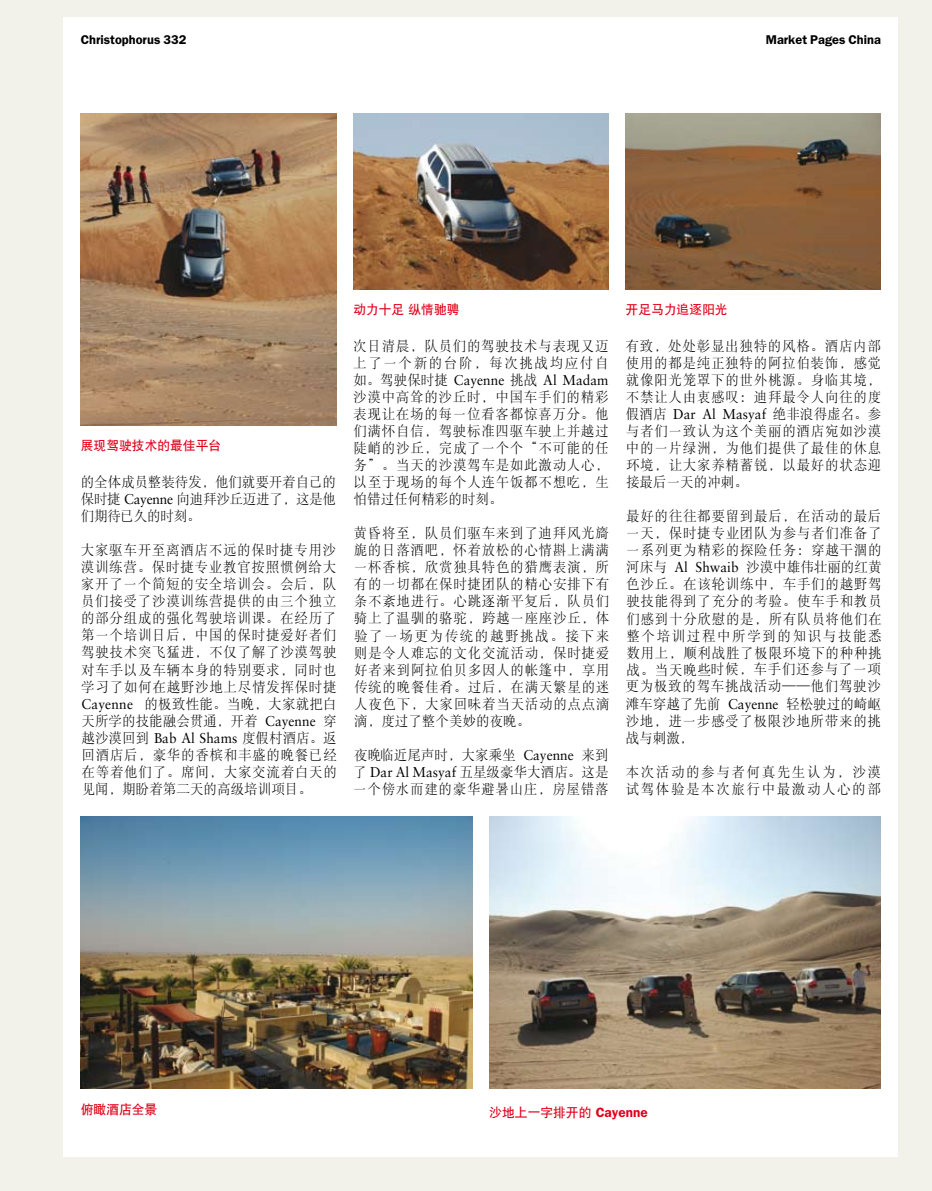
<style>
.page{position:relative;width:932px;height:1191px;background:#fff}
.page>*{position:absolute;margin:0;border:0;box-sizing:border-box;transform-origin:0 0}
.t1{font:14.25px/17px "DFP Song W3";letter-spacing:.05em;color:#000;text-align:justify;scale:.95 1}
.t2{font:14.25px/17px "DFP Song W3";letter-spacing:.115em;color:#000;scale:.95 1}
.t3{font:12.75px "DFP Hei W7";color:#e2001a}
.t4{font:600 12.75px "Franklin Gothic";color:#000}
.s1{font-family:"Sabon"}
.s2{font-family:"Franklin Gothic";font-weight:600;font-size:13.5px}
</style>
<div class="page">
<div style="left:0;top:0;width:931px;height:1191px;background:#f2f1ea"></div>
<div style="left:64px;top:17px;width:833px;height:1140px;background:#fff"></div>
<img style="left:81px;top:816px;width:391px;height:273px">
<img style="left:489px;top:816px;width:391px;height:273px">
<img style="left:353px;top:113px;width:255px;height:176px">
<img style="left:625px;top:113px;width:255px;height:176px">
<img style="left:81px;top:113px;width:255px;height:312px">
<p class="t4" style="left:81px;top:32px;width:107px">Christophorus 332</p>
<p class="t4" style="left:765px;top:32px;width:117px">Market Pages China</p>
<p class="t3" style="left:81px;top:439px;width:142px">展现驾驶技术的最佳平台</p>
<p class="t1" style="left:81px;top:473px;width:270px">的全体成员整装待发，他们就要开着自己的保时捷 <span class="s1">Cayenne</span> 向迪拜沙丘迈进了，这是他们期待已久的时刻。</p>
<p class="t1" style="left:81px;top:541px;width:271px">大家驱车开至离酒店不远的保时捷专用沙漠训练营。保时捷专业教官按照惯例给大家开了一个简短的安全培训会。会后，队员们接受了沙漠训练营提供的由三个独立的部分组成的强化驾驶培训课。在经历了第一个培训日后，中国的保时捷爱好者们驾驶技术突飞猛进，不仅了解了沙漠驾驶对车手以及车辆本身的特别要求，同时也学习了如何在越野沙地上尽情发挥保时捷<span class="s1">Cayenne</span> 的极致性能。当晚，大家就把白天所学的技能融会贯通，开着 <span class="s1">Cayenne</span> 穿越沙漠回到 <span class="s1">Bab Al Shams</span> 度假村酒店。返回酒店后，豪华的香槟和丰盛的晚餐已经在等着他们了。席间，大家交流着白天的见闻，期盼着第二天的高级培训项目。</p>
<p class="t3" style="left:353px;top:303px;width:108px">动力十足 纵情驰骋</p>
<p class="t1" style="left:353px;top:337px;width:270px">次日清晨，队员们的驾驶技术与表现又迈上了一个新的台阶，每次挑战均应付自如。驾驶保时捷 <span class="s1">Cayenne</span> 挑战 <span class="s1">Al Madam</span>沙漠中高耸的沙丘时，中国车手们的精彩表现让在场的每一位看客都惊喜万分。他们满怀自信，驾驶标准四驱车驶上并越过陡峭的沙丘，完成了一个个“不可能的任务”。当天的沙漠驾车是如此激动人心，以至于现场的每个人连午饭都不想吃，生怕错过任何精彩的时刻。</p>
<p class="t1" style="left:353px;top:524px;width:271px">黄昏将至，队员们驱车来到了迪拜风光旖旎的日落酒吧，怀着放松的心情斟上满满一杯香槟，欣赏独具特色的猎鹰表演，所有的一切都在保时捷团队的精心安排下有条不紊地进行。心跳逐渐平复后，队员们骑上了温驯的骆驼，跨越一座座沙丘，体验了一场更为传统的越野挑战。接下来则是令人难忘的文化交流活动，保时捷爱好者来到阿拉伯贝多因人的帐篷中，享用传统的晚餐佳肴。过后，在满天繁星的迷人夜色下，大家回味着当天活动的点点滴滴，度过了整个美妙的夜晚。</p>
<p class="t1" style="left:353px;top:745px;width:270px">夜晚临近尾声时，大家乘坐 <span class="s1">Cayenne</span> 来到了 <span class="s1">Dar Al Masyaf</span> 五星级豪华大酒店。这是一个傍水而建的豪华避暑山庄，房屋错落</p>
<p class="t3" style="left:625px;top:303px;width:103px">开足马力追逐阳光</p>
<p class="t1" style="left:625px;top:337px;width:271px">有致，处处彰显出独特的风格。酒店内部使用的都是纯正独特的阿拉伯装饰，感觉就像阳光笼罩下的世外桃源。身临其境，不禁让人由衷感叹：迪拜最令人向往的度假酒店 <span class="s1">Dar Al Masyaf</span> 绝非浪得虚名。参与者们一致认为这个美丽的酒店宛如沙漠中的一片绿洲，为他们提供了最佳的休息环境，让大家养精蓄锐，以最好的状态迎接最后一天的冲刺。</p>
<p class="t1" style="left:625px;top:507px;width:271px">最好的往往都要留到最后，在活动的最后一天，保时捷专业团队为参与者们准备了一系列更为精彩的探险任务：穿越干涸的河床与 <span class="s1">Al Shwaib</span> 沙漠中雄伟壮丽的红黄色沙丘。在该轮训练中，车手们的越野驾驶技能得到了充分的考验。使车手和教员们感到十分欣慰的是，所有队员将他们在整个培训过程中所学到的知识与技能悉数用上，顺利战胜了极限环境下的种种挑战。当天晚些时候，车手们还参与了一项更为极致的驾车挑战活动——他们驾驶沙滩车穿越了先前 <span class="s1">Cayenne</span> 轻松驶过的崎岖沙地，进一步感受了极限沙地所带来的挑战与刺激，</p>
<p class="t2" style="left:625px;top:762px;width:270px">本次活动的参与者何真先生认为，沙漠试驾体验是本次旅行中最激动人心的部</p>
<p class="t3" style="left:81px;top:1102px;width:78px">俯瞰酒店全景</p>
<p class="t3" style="left:489px;top:1105px;width:160px">沙地上一字排开的 <span class="s2">Cayenne</span></p>
</div>
